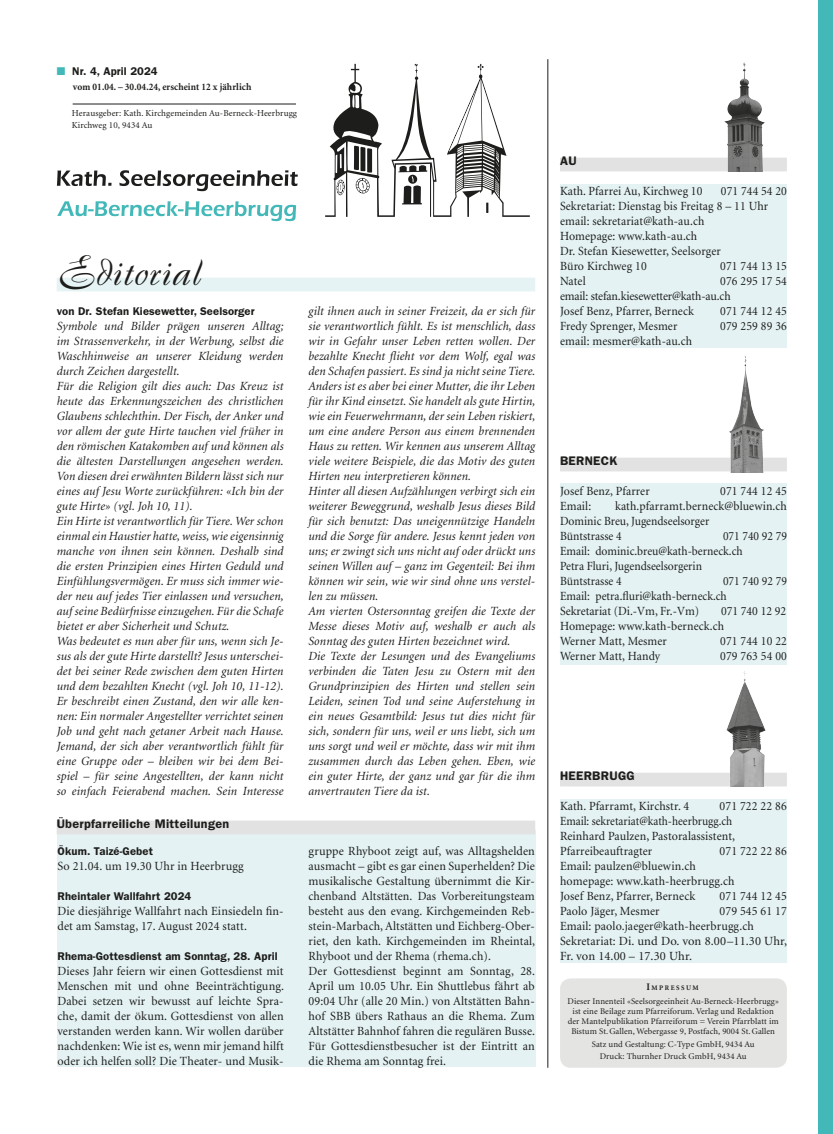
<style>
.page{position:relative;width:833px;height:1134px;background:#fff}
.page>*{position:absolute;margin:0;border:0;box-sizing:border-box;transform-origin:0 0}
.t1{font:45px "Koepenick";letter-spacing:.025em;color:#1d1d1b}
.t2{font:italic 12.5px/15px "Minion";letter-spacing:.01em;color:#1d1d1b}
.t3{font:12.5px/15px "Minion";letter-spacing:.01em;color:#1d1d1b}
.t4{font:12.5px/15px "Minion";letter-spacing:.01em;color:#1d1d1b;scale:.95 1}
.t5{font:12.5px/15px "Minion";letter-spacing:.01em;color:#1d1d1b;scale:.96 1}
.t6{font:12.5px/15px "Minion";letter-spacing:.01em;color:#1d1d1b;scale:.93 1}
.t7{font:600 12.5px "Franklin Gothic";letter-spacing:.025em;color:#1d1d1b}
.t8{font:600 11.25px "Franklin Gothic";letter-spacing:.01em;color:#1d1d1b}
.t9{font:700 10px "Minion";letter-spacing:.01em;color:#1d1d1b;scale:.95 1}
.t10{font:9.12px/11.2px "Minion";letter-spacing:.01em;color:#1d1d1b}
.t11{font:8.75px/10px "Minion";letter-spacing:.01em;color:#1d1d1b;text-align:center}
.t12{font:700 7px "Minion";letter-spacing:.215em;color:#1d1d1b}
.s1{color:#42b9b8}
.s2{font-size:10px}
</style>
<div class="page">
<div style="left:57px;top:278px;width:478px;height:13px;background:#e5f3f4"></div>
<hr style="left:547px;top:59px;width:1px;height:1009px;background:#1d1d1b">
<svg style="left:272px;top:64px;width:258px;height:158px"></svg>
<svg style="left:57px;top:201px;width:240px;height:20px"></svg>
<div style="left:560px;top:978px;width:227px;height:90px;background:#e4e4e3;border-radius:11px"></div>
<svg style="left:56px;top:162px;width:242px;height:30px"></svg>
<div style="left:819px;top:0;width:14px;height:1134px;background:#42b9b8"></div>
<div style="left:57px;top:830px;width:478px;height:236px;background:#e4f2f3"></div>
<div style="left:57px;top:821px;width:478px;height:13px;background:#e2e2e2"></div>
<div style="left:560px;top:184px;width:227px;height:164px;background:#e4f2f3"></div>
<div style="left:560px;top:483px;width:227px;height:182px;background:#e4f2f3"></div>
<div style="left:560px;top:799px;width:227px;height:164px;background:#e4f2f3"></div>
<div style="left:560px;top:158px;width:227px;height:13px;background:#e2e2e2"></div>
<div style="left:560px;top:458px;width:227px;height:13px;background:#e2e2e2"></div>
<div style="left:560px;top:773px;width:227px;height:13px;background:#e2e2e2"></div>
<img style="left:718px;top:62px;width:60px;height:109px">
<img style="left:726px;top:356px;width:40px;height:116px">
<img style="left:726px;top:671px;width:40px;height:115px">
<hr style="left:73px;top:104px;width:223px;height:1px;background:#1d1d1b">
<p class="t8" style="left:57px;top:64px;width:102px"><span class="s1">■</span> Nr. 4, April 2024</p>
<p class="t9" style="left:73px;top:82px;width:189px">vom 01.04. – 30.04.24, erscheint 12 x jährlich</p>
<p class="t10" style="left:72px;top:108px;width:227px">Herausgeber: Kath. Kirchgemeinden Au-Berneck-Heerbrugg<br>Kirchweg 10, 9434 Au</p>
<h1 class="t1" style="left:57px;top:244px;width:148px">Editorial</h1>
<p class="t8" style="left:57px;top:304px;width:199px">von Dr. Stefan Kiesewetter, Seelsorger</p>
<p class="t2" style="left:57px;top:319px;width:228px">Symbole und Bilder prägen unseren Alltag; im Strassenverkehr, in der Werbung, selbst die Waschhinweise an unserer Kleidung werden durch Zeichen dargestellt.<br>Für die Religion gilt dies auch: Das Kreuz ist heute das Erkennungszeichen des christlichen Glaubens schlechthin. Der Fisch, der Anker und vor allem der gute Hirte tauchen viel früher in den römischen Katakomben auf und können als die ältesten Darstellungen angesehen werden.<br>Von diesen drei erwähnten Bildern lässt sich nur eines auf Jesu Worte zurückführen: «Ich bin der gute Hirte» (vgl. Joh 10, 11).<br>Ein Hirte ist verantwortlich für Tiere. Wer schon einmal ein Haustier hatte, weiss, wie eigensinnig manche von ihnen sein können. Deshalb sind die ersten Prinzipien eines Hirten Geduld und Einfühlungsvermögen. Er muss sich immer wie&shy;der neu auf jedes Tier einlassen und versuchen, auf seine Bedürfnisse einzugehen. Für die Schafe bietet er aber Sicherheit und Schutz.<br>Was bedeutet es nun aber für uns, wenn sich Je&shy;sus als der gute Hirte darstellt? Jesus unterschei&shy;det bei seiner Rede zwischen dem guten Hirten und dem bezahlten Knecht (vgl. Joh 10, 11-12).<br>Er beschreibt einen Zustand, den wir alle ken&shy;nen: Ein normaler Angestellter verrichtet seinen Job und geht nach getaner Arbeit nach Hause.<br>Jemand, der sich aber verantwortlich fühlt für eine Gruppe oder – bleiben wir bei dem Bei&shy;spiel – für seine Angestellten, der kann nicht so einfach Feierabend machen. Sein Interesse</p>
<p class="t7" style="left:57px;top:816px;width:174px">Überpfarreiliche Mitteilungen</p>
<p class="t8" style="left:58px;top:844px;width:97px">Ökum. Taizé-Gebet</p>
<p class="t3" style="left:58px;top:859px;width:188px">So 21.04. um 19.30 Uhr in Heerbrugg</p>
<p class="t8" style="left:58px;top:889px;width:135px">Rheintaler Wallfahrt 2024</p>
<p class="t3" style="left:58px;top:904px;width:228px">Die diesjährige Wallfahrt nach Einsiedeln fin&shy;det am Samstag, 17. August 2024 statt.</p>
<p class="t8" style="left:58px;top:949px;width:222px">Rhema-Gottesdienst am Sonntag, 28. April</p>
<p class="t3" style="left:58px;top:964px;width:228px;text-align:justify">Dieses Jahr feiern wir einen Gottesdienst mit Menschen mit und ohne Beeinträchtigung.<br>Dabei setzen wir bewusst auf leichte Spra&shy;che, damit der ökum. Gottesdienst von allen verstanden werden kann. Wir wollen darüber nachdenken: Wie ist es, wenn mir jemand hilft oder ich helfen soll? Die Theater- und Musik-</p>
<p class="t2" style="left:308px;top:304px;width:228px">gilt ihnen auch in seiner Freizeit, da er sich für sie verantwortlich fühlt. Es ist menschlich, dass wir in Gefahr unser Leben retten wollen. Der bezahlte Knecht flieht vor dem Wolf, egal was den Schafen passiert. Es sind ja nicht seine Tiere.<br>Anders ist es aber bei einer Mutter, die ihr Leben für ihr Kind einsetzt. Sie handelt als gute Hirtin, wie ein Feuerwehrmann, der sein Leben riskiert, um eine andere Person aus einem brennenden Haus zu retten. Wir kennen aus unserem Alltag viele weitere Beispiele, die das Motiv des guten Hirten neu interpretieren können.<br>Hinter all diesen Aufzählungen verbirgt sich ein weiterer Beweggrund, weshalb Jesus dieses Bild für sich benutzt: Das uneigennützige Handeln und die Sorge für andere. Jesus kennt jeden von uns; er zwingt sich uns nicht auf oder drückt uns seinen Willen auf – ganz im Gegenteil: Bei ihm können wir sein, wie wir sind ohne uns verstel&shy;len zu müssen.<br>Am vierten Ostersonntag greifen die Texte der Messe dieses Motiv auf, weshalb er auch als Sonntag des guten Hirten bezeichnet wird.<br>Die Texte der Lesungen und des Evangeliums verbinden die Taten Jesu zu Ostern mit den Grundprinzipien des Hirten und stellen sein Leiden, seinen Tod und seine Auferstehung in ein neues Gesamtbild: Jesus tut dies nicht für sich, sondern für uns, weil er uns liebt, sich um uns sorgt und weil er möchte, dass wir mit ihm zusammen durch das Leben gehen. Eben, wie ein guter Hirte, der ganz und gar für die ihm anvertrauten Tiere da ist.</p>
<p class="t3" style="left:308px;top:844px;width:228px">gruppe Rhyboot zeigt auf, was Alltagshelden ausmacht – gibt es gar einen Superhelden? Die musikalische Gestaltung übernimmt die Kir&shy;chenband Altstätten. Das Vorbereitungsteam besteht aus den evang. Kirchgemeinden Reb&shy;stein-Marbach, Altstätten und Eichberg-Ober&shy;riet, den kath. Kirchgemeinden im Rheintal, Rhyboot und der Rhema (rhema.ch).<br>Der Gottesdienst beginnt am Sonntag, 28.<br>April um 10.05 Uhr. Ein Shuttlebus fährt ab 09:04 Uhr (alle 20 Min.) von Altstätten Bahn&shy;hof SBB übers Rathaus an die Rhema. Zum Altstätter Bahnhof fahren die regulären Busse.<br>Für Gottesdienstbesucher ist der Eintritt an die Rhema am Sonntag frei.</p>
<p class="t7" style="left:560px;top:153px;width:18px">Au</p>
<p class="t4" style="left:560px;top:184px;width:151px">Kath. Pfarrei Au, Kirchweg 10</p>
<p class="t4" style="left:560px;top:184px;width:240px;text-indent:161px">071 744 54 20<br>Sekretariat: Dienstag bis Freitag 8 – 11 Uhr email: sekretariat@kath-au.ch<br>Homepage: www.kath-au.ch<br>Dr. Stefan Kiesewetter, Seelsorger<br>Büro Kirchweg 10</p>
<p class="t4" style="left:720px;top:259px;width:72px">071 744 13 15</p>
<p class="t4" style="left:560px;top:274px;width:28px">Natel</p>
<p class="t4" style="left:560px;top:274px;width:240px;text-indent:160px">076 295 17 54 email: stefan.kiesewetter@kath-au.ch<br>Josef Benz, Pfarrer, Berneck</p>
<p class="t4" style="left:720px;top:304px;width:72px">071 744 12 45</p>
<p class="t4" style="left:560px;top:319px;width:125px">Fredy Sprenger, Mesmer</p>
<p class="t4" style="left:720px;top:319px;width:72px">079 259 89 36</p>
<p class="t4" style="left:560px;top:334px;width:141px">email: mesmer@kath-au.ch</p>
<p class="t7" style="left:560px;top:453px;width:58px">Bern eck</p>
<p class="t4" style="left:560px;top:484px;width:96px">Josef Benz, Pfarrer</p>
<p class="t4" style="left:720px;top:484px;width:72px">071 744 12 45</p>
<p class="t4" style="left:560px;top:499px;width:34px">Email:</p>
<p class="t4" style="left:560px;top:499px;width:240px;text-indent:55px">kath.pfarramt.berneck@bluewin.ch<br>Dominic Breu, Jugendseelsorger<br>Büntstrasse 4</p>
<p class="t6" style="left:560px;top:529px;width:245px;text-indent:163px">071 740 92 79<br>Email: dominic.breu@kath-berneck.ch<br>Petra Fluri, Jugendseelsorgerin<br>Büntstrasse 4</p>
<p class="t6" style="left:560px;top:574px;width:245px;text-indent:163px">071 740 92 79<br>Email: petra.fluri@kath-berneck.ch<br>Sekretariat (Di.-Vm, Fr.-Vm)</p>
<p class="t4" style="left:560px;top:604px;width:240px;text-indent:161px">071 740 12 92<br>Homepage: www.kath-berneck.ch<br>Werner Matt, Mesmer</p>
<p class="t4" style="left:720px;top:634px;width:72px">071 744 10 22</p>
<p class="t4" style="left:560px;top:649px;width:107px">Werner Matt, Handy</p>
<p class="t4" style="left:720px;top:649px;width:72px">079 763 54 00</p>
<p class="t7" style="left:560px;top:768px;width:67px">HEERbrugg</p>
<p class="t5" style="left:560px;top:799px;width:136px">Kath. Pfarramt, Kirchstr. 4</p>
<p class="t5" style="left:560px;top:799px;width:238px;text-indent:159px">071 722 22 86<br>Email: sekretariat@kath-heerbrugg.ch<br>Reinhard Paulzen, Pastoralassistent,<br>Pfarreibeauftragter</p>
<p class="t5" style="left:719px;top:844px;width:72px">071 722 22 86</p>
<p class="t5" style="left:560px;top:859px;width:183px">Email: paulzen@bluewin.ch homepage: www.kath-heerbrugg.ch<br>Josef Benz, Pfarrer, Berneck</p>
<p class="t5" style="left:719px;top:889px;width:72px">071 744 12 45</p>
<p class="t5" style="left:560px;top:904px;width:105px">Paolo Jäger, Mesmer</p>
<p class="t5" style="left:560px;top:904px;width:238px;text-indent:159px">079 545 61 17<br>Email: paolo.jaeger@kath-heerbrugg.ch<br>Sekretariat: Di. und Do. von 8.00–11.30 Uhr,<br>Fr. von 14.00 – 17.30 Uhr.</p>
<p class="t12" style="left:646px;top:984px;width:54px"><span class="s2">I</span>MPRESSUM</p>
<p class="t11" style="left:567px;top:996px;width:213px">Dieser Innenteil «Seelsorgeeinheit Au-Berneck-Heerbrugg» ist eine Beilage zum Pfarreiforum. Verlag und Redaktion der Mantelpublikation Pfarreiforum = Verein Pfarrblatt im Bistum St.Gallen, Webergasse 9, Postfach, 9004 St.Gallen</p>
<p class="t11" style="left:592px;top:1038px;width:164px;line-height:12.5px">Satz und Gestaltung: C-Type GmbH, 9434 Au<br>Druck: Thurnher Druck GmbH, 9434 Au</p>
</div>
